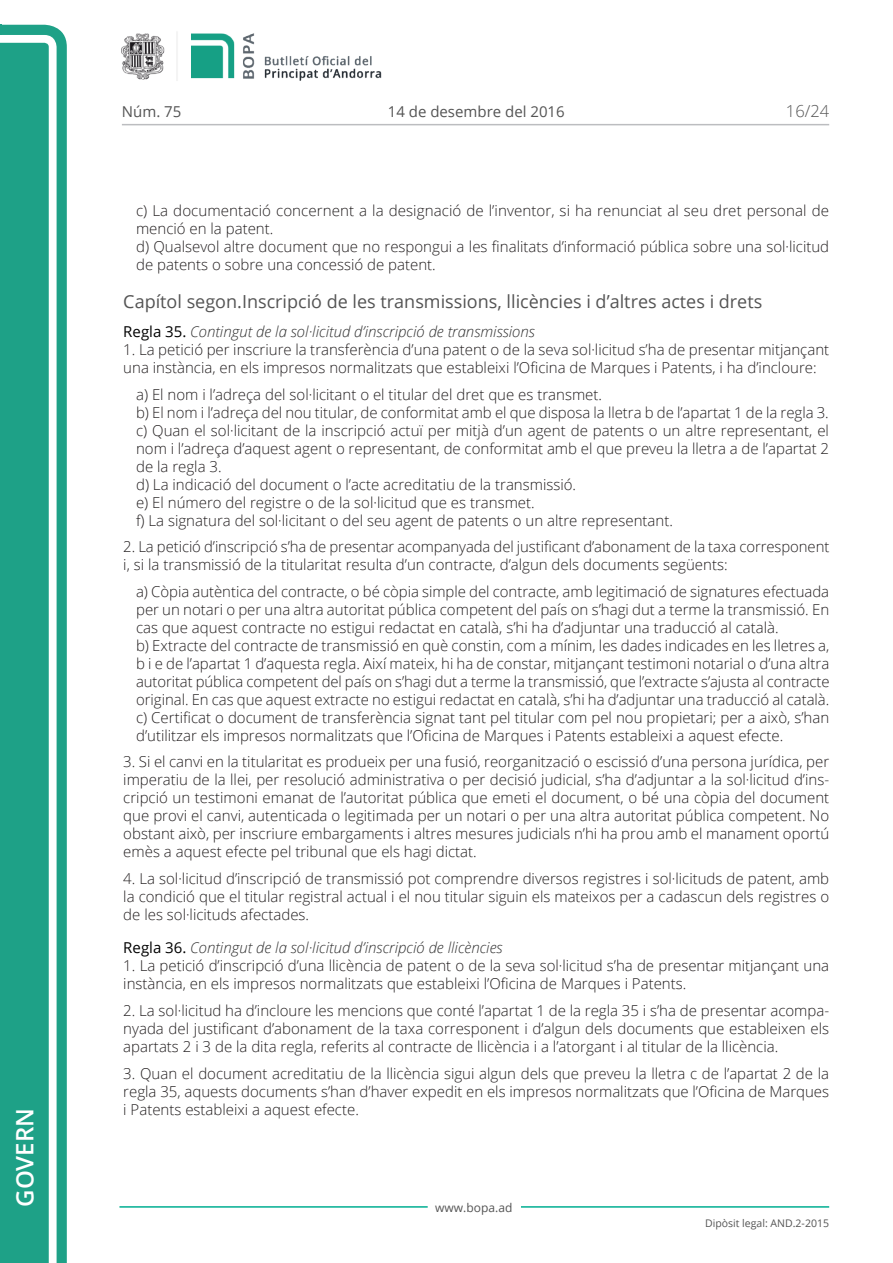
<style>
.page{position:relative;width:893px;height:1263px;background:#fff}
.page>*{position:absolute;margin:0;border:0;box-sizing:border-box;transform-origin:0 0}
.t1{font:600 24px "Open Sans";color:#fff}
.Titol_6{font:18px "Open Sans";color:#545454}
.t2{font:300 16.5px "Open Sans";color:#545454}
.Body_text{font:300 15px/18px "Open Sans";color:#231f20;text-align:justify}
.Body_text_NOS{font:300 15px/18px "Open Sans";color:#231f20;text-align:justify}
.Body_text_i{font:300 15px/18px "Open Sans";color:#231f20}
.Titol_7{font:italic 300 15px "Open Sans";color:#303030}
.t3{font:15px "Open Sans";color:#545454}
.t4{font:12px "Open Sans";color:#545454}
.t5{font:10.5px "Open Sans";color:#545454}
.s1{font-weight:400;font-style:normal;color:#000}
</style>
<div class="page">
<svg style="left:0;top:25px;width:67px;height:1238px;fill:#1ea187"></svg>
<div style="left:0;top:43px;width:49px;height:1220px;background:#1ea187"></div>
<img style="left:122px;top:32px;width:260px;height:49px">
<hr style="left:119px;top:1206px;width:309px;height:2px;background:#00ae91">
<hr style="left:521px;top:1206px;width:308px;height:2px;background:#00ae91">
<hr style="left:122px;top:124px;width:707px;height:1px;background:#bcbdc0">
<h1 class="t1" style="left:8px;top:1207px;width:100px;rotate:-90deg">Govern</h1>
<p class="t3" style="left:122px;top:102px;width:61px">Núm. 75</p>
<p class="t3" style="left:388px;top:102px;width:178px">14 de desembre del 2016</p>
<p class="t2" style="left:786px;top:100px;width:45px">16/24</p>
<p class="Body_text_NOS" style="left:136px;top:201px;width:694px">c) La documentació concernent a la designació de l’inventor, si ha renunciat al seu dret personal de menció en la patent.</p>
<p class="Body_text_i" style="left:136px;top:237px;width:695px">d) Qualsevol altre document que no respongui a les finalitats d’informació pública sobre una sol·licitud de patents o sobre una concessió de patent.</p>
<p class="Titol_6" style="left:123px;top:289px;width:640px">Capítol segon.Inscripció de les transmissions, llicències i d’altres actes i drets</p>
<p class="Titol_7" style="left:123px;top:321px;width:413px"><span class="s1">Regla 35.</span> Contingut de la sol·licitud d’inscripció de transmissions</p>
<p class="Body_text" style="left:123px;top:340px;width:707px">1. La petició per inscriure la transferència d’una patent o de la seva sol·licitud s’ha de presentar mitjançant una instància, en els impresos normalitzats que estableixi l’Oficina de Marques i Patents, i ha d’incloure:</p>
<p class="Body_text_NOS" style="left:136px;top:385px;width:468px">a) El nom i l’adreça del sol·licitant o el titular del dret que es transmet.</p>
<p class="Body_text_NOS" style="left:136px;top:403px;width:694px">b) El nom i l’adreça del nou titular, de conformitat amb el que disposa la lletra b de l’apartat 1 de la regla 3.</p>
<p class="Body_text_NOS" style="left:136px;top:421px;width:695px">c) Quan el sol·licitant de la inscripció actuï per mitjà d’un agent de patents o un altre representant, el nom i l’adreça d’aquest agent o representant, de conformitat amb el que preveu la lletra a de l’apartat 2 de la regla 3.</p>
<p class="Body_text_NOS" style="left:136px;top:475px;width:442px">d) La indicació del document o l’acte acreditatiu de la transmissió.</p>
<p class="Body_text_NOS" style="left:136px;top:493px;width:400px">e) El número del registre o de la sol·licitud que es transmet.</p>
<p class="Body_text_i" style="left:136px;top:511px;width:538px">f) La signatura del sol·licitant o del seu agent de patents o un altre representant.</p>
<p class="Body_text" style="left:123px;top:537px;width:708px">2. La petició d’inscripció s’ha de presentar acompanyada del justificant d’abonament de la taxa corresponent i, si la transmissió de la titularitat resulta d’un contracte, d’algun dels documents següents:</p>
<p class="Body_text_NOS" style="left:136px;top:582px;width:695px">a) Còpia autèntica del contracte, o bé còpia simple del contracte, amb legitimació de signatures efectuada per un notari o per una altra autoritat pública competent del país on s’hagi dut a terme la transmissió. En cas que aquest contracte no estigui redactat en català, s’hi ha d’adjuntar una traducció al català.</p>
<p class="Body_text_NOS" style="left:136px;top:636px;width:695px">b) Extracte del contracte de transmissió en què constin, com a mínim, les dades indicades en les lletres a, b i e de l’apartat 1 d’aquesta regla. Així mateix, hi ha de constar, mitjançant testimoni notarial o d’una altra autoritat pública competent del país on s’hagi dut a terme la transmissió, que l’extracte s’ajusta al contracte original. En cas que aquest extracte no estigui redactat en català, s’hi ha d’adjuntar una traducció al català.</p>
<p class="Body_text_i" style="left:136px;top:708px;width:695px">c) Certificat o document de transferència signat tant pel titular com pel nou propietari; per a això, s’han d’utilitzar els impresos normalitzats que l’Oficina de Marques i Patents estableixi a aquest efecte.</p>
<p class="Body_text" style="left:123px;top:752px;width:707px">3. Si el canvi en la titularitat es produeix per una fusió, reorganització o escissió d’una persona jurídica, per imperatiu de la llei, per resolució administrativa o per decisió judicial, s’ha d’adjuntar a la sol·licitud d’ins&shy;cripció un testimoni emanat de l’autoritat pública que emeti el document, o bé una còpia del document que provi el canvi, autenticada o legitimada per un notari o per una altra autoritat pública competent. No obstant això, per inscriure embargaments i altres mesures judicials n’hi ha prou amb el manament oportú emès a aquest efecte pel tribunal que els hagi dictat.</p>
<p class="Body_text" style="left:123px;top:869px;width:707px">4. La sol·licitud d’inscripció de transmissió pot comprendre diversos registres i sol·licituds de patent, amb la condició que el titular registral actual i el nou titular siguin els mateixos per a cadascun dels registres o de les sol·licituds afectades.</p>
<p class="Titol_7" style="left:123px;top:938px;width:381px"><span class="s1">Regla 36.</span> Contingut de la sol·licitud d’inscripció de llicències</p>
<p class="Body_text" style="left:123px;top:957px;width:707px">1. La petició d’inscripció d’una llicència de patent o de la seva sol·licitud s’ha de presentar mitjançant una instància, en els impresos normalitzats que estableixi l’Oficina de Marques i Patents.</p>
<p class="Body_text" style="left:123px;top:1001px;width:707px">2. La sol·licitud ha d’incloure les mencions que conté l’apartat 1 de la regla 35 i s’ha de presentar acompa&shy;nyada del justificant d’abonament de la taxa corresponent i d’algun dels documents que estableixen els apartats 2 i 3 de la dita regla, referits al contracte de llicència i a l’atorgant i al titular de la llicència.</p>
<p class="Body_text" style="left:123px;top:1064px;width:707px">3. Quan el document acreditatiu de la llicència sigui algun dels que preveu la lletra c de l’apartat 2 de la regla 35, aquests documents s’han d’haver expedit en els impresos normalitzats que l’Oficina de Marques i Patents estableixi a aquest efecte.</p>
<p class="t4" style="left:435px;top:1199px;width:79px">www.bopa.ad</p>
<p class="t5" style="left:705px;top:1216px;width:125px">Dipòsit legal: AND.2-2015</p>
</div>
